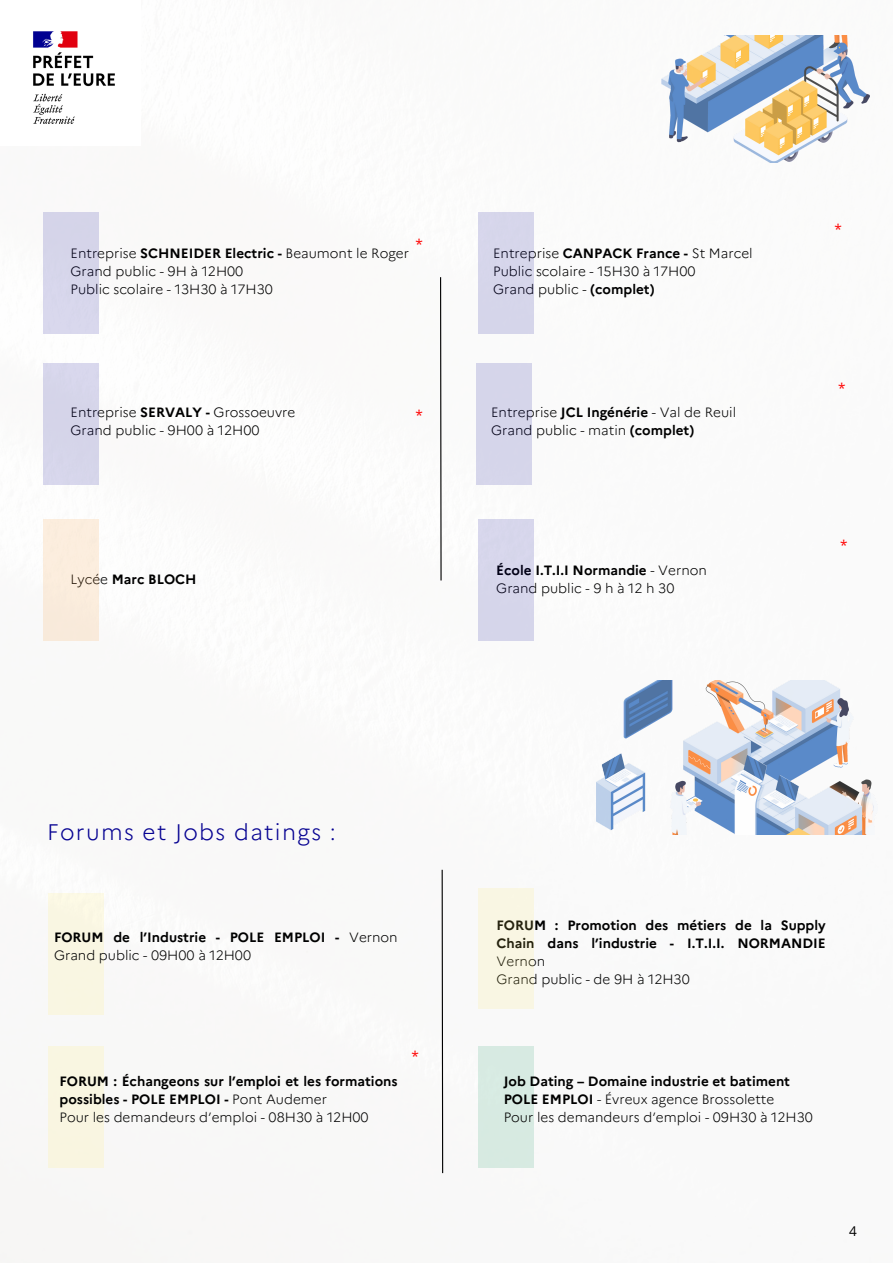
<style>
.page{position:relative;width:893px;height:1264px;background:#fff}
.page>*{position:absolute;margin:0;border:0;box-sizing:border-box;transform-origin:0 0}
.t1{font:300 22.5px "Marianne";letter-spacing:.06em;color:#070392}
.t2{font:300 13.5px "Marianne";color:#000}
.t3{font:700 13.5px/18px "Marianne";color:#000}
.t4{font:13.5px "Open Sans";color:#f00}
.t5{font:13.5px "Open Sans";color:#000}
.s1{font-weight:700}
.s2{font-weight:300}
</style>
<div class="page">
<img style="left:33px;top:31px;width:82px;height:93px">
<img style="left:596px;top:680px;width:278px;height:154px">
<div style="left:48px;top:1046px;width:55px;height:121px;background:#f9f5e1"></div>
<div style="left:48px;top:893px;width:55px;height:121px;background:#f9f6e2"></div>
<svg style="left:441px;top:869px;width:2px;height:305px"></svg>
<div style="left:478px;top:888px;width:55px;height:120px;background:#f9f6e3"></div>
<div style="left:478px;top:1046px;width:55px;height:121px;background:#d7eae2"></div>
<div style="left:43px;top:212px;width:55px;height:121px;background:#d6d6ea"></div>
<div style="left:43px;top:363px;width:55px;height:121px;background:#d5d5e9"></div>
<div style="left:478px;top:212px;width:55px;height:121px;background:#d6d6ea"></div>
<div style="left:476px;top:363px;width:55px;height:121px;background:#d5d5ea"></div>
<svg style="left:440px;top:277px;width:2px;height:304px"></svg>
<div style="left:478px;top:520px;width:55px;height:121px;background:#d6d6ea"></div>
<div style="left:43px;top:520px;width:55px;height:121px;background:#fbeddc"></div>
<img style="left:661px;top:35px;width:208px;height:127px">
<p class="t4" style="left:415px;top:234px;width:9px">*</p>
<p class="t2" style="left:71px;top:245px;width:340px">Entreprise <span class="s1">SCHNEIDER Electric -</span> Beaumont le Roger</p>
<p class="t2" style="left:71px;top:263px;width:174px">Grand public - 9H à 12H00</p>
<p class="t2" style="left:71px;top:281px;width:204px">Public scolaire - 13H30 à 17H30</p>
<p class="t2" style="left:71px;top:404px;width:226px">Entreprise <span class="s1">SERVALY -</span> Grossoeuvre</p>
<p class="t2" style="left:71px;top:422px;width:190px">Grand public - 9H00 à 12H00</p>
<p class="t3" style="left:71px;top:570px;width:127px"><span class="s2">Lycée</span> Marc BLOCH</p>
<p class="t4" style="left:415px;top:405px;width:9px">*</p>
<p class="t2" style="left:493px;top:245px;width:261px">Entreprise <span class="s1">CANPACK France -</span> St Marcel</p>
<p class="t2" style="left:493px;top:263px;width:204px">Public scolaire - 15H30 à 17H00</p>
<p class="t2" style="left:493px;top:281px;width:163px">Grand public - <span class="s1">(complet)</span></p>
<p class="t2" style="left:491px;top:404px;width:246px">Entreprise <span class="s1">JCL Ingénérie</span> - Val de Reuil</p>
<p class="t2" style="left:491px;top:422px;width:204px">Grand public - matin <span class="s1">(complet)</span></p>
<p class="t3" style="left:496px;top:561px;width:212px">École I.T.I.I Normandie <span class="s2">- Vernon</span></p>
<p class="t2" style="left:496px;top:580px;width:180px">Grand public - 9 h à 12 h 30</p>
<p class="t4" style="left:834px;top:219px;width:9px">*</p>
<p class="t4" style="left:838px;top:379px;width:9px">*</p>
<p class="t4" style="left:839px;top:535px;width:9px">*</p>
<p class="t1" style="left:47px;top:817px;width:290px">Forums et Jobs datings :</p>
<p class="t3" style="left:54px;top:928px;width:345px">FORUM de l’Industrie - POLE EMPLOI - <span class="s2">Vernon<br>Grand public - 09H00 à 12H00</span></p>
<p class="t3" style="left:60px;top:1071px;width:339px">FORUM : Échangeons sur l’emploi et les formations possibles - POLE EMPLOI - <span class="s2">Pont Audemer</span></p>
<p class="t2" style="left:60px;top:1108px;width:310px">Pour les demandeurs d’emploi - 08H30 à 12H00</p>
<p class="t4" style="left:411px;top:1046px;width:9px">*</p>
<p class="t3" style="left:496px;top:916px;width:331px;text-align:justify">FORUM : Promotion des métiers de la Supply Chain dans l’industrie - I.T.I.I. NORMANDIE <span class="s2">Vernon</span></p>
<p class="t2" style="left:496px;top:971px;width:195px">Grand public - de 9H à 12H30</p>
<p class="t3" style="left:503px;top:1071px;width:288px">Job Dating – Domaine industrie et batiment</p>
<p class="t2" style="left:503px;top:1090px;width:272px"><span class="s1">POLE EMPLOI</span> - Évreux agence Brossolette</p>
<p class="t2" style="left:503px;top:1108px;width:310px">Pour les demandeurs d’emploi - 09H30 à 12H30</p>
<p class="t5" style="left:849px;top:1221px;width:9px">4</p>
</div>
